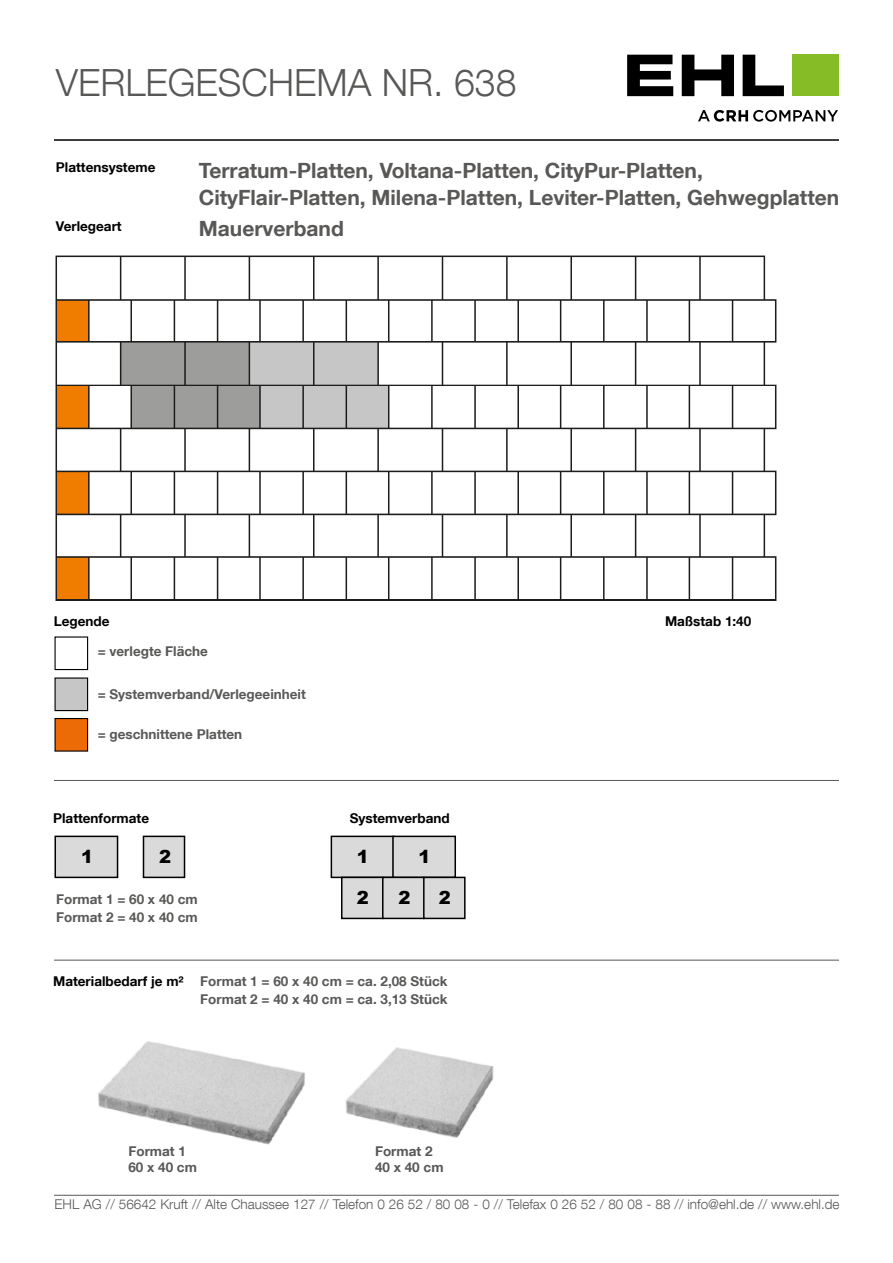
<style>
.page{position:relative;width:893px;height:1263px;background:#fff}
.page>*{position:absolute;margin:0;border:0;box-sizing:border-box;transform-origin:0 0}
.t1{font:300 37.5px "Helvetica Neue LT Com";color:#595857}
.t2{font:700 21px/27px "Helvetica Neue LT Com";color:#595857}
.t3{font:900 18px "Arial";color:#000}
.t4{font:700 13.5px/18px "Helvetica Neue LT Com";color:#595857}
.t5{font:300 13.5px "Helvetica Neue LT Com";color:#595857}
.t6{font:700 13.5px "Helvetica Neue LT Com";color:#000}
</style>
<div class="page">
<hr style="left:54px;top:139px;width:785px;height:2px;background:#000">
<svg style="left:627px;top:55px;width:46px;height:41px"></svg>
<svg style="left:682px;top:55px;width:52px;height:41px"></svg>
<svg style="left:743px;top:55px;width:41px;height:41px"></svg>
<div style="left:792px;top:55px;width:47px;height:41px;background:#86bc25"></div>
<svg style="left:698px;top:110px;width:140px;height:12px"></svg>
<hr style="left:54px;top:1195px;width:785px;height:1px;background:#595857">
<hr style="left:54px;top:960px;width:785px;height:1px;background:#595857">
<hr style="left:54px;top:780px;width:785px;height:1px;background:#595857">
<div style="left:55px;top:836px;width:63px;height:41px;background:#dadada"></div>
<div style="left:55px;top:836px;width:63px;height:42px;border:2px solid #000"></div>
<img style="left:55px;top:255px;width:722px;height:346px">
<div style="left:331px;top:836px;width:63px;height:41px;background:#dadada"></div>
<div style="left:331px;top:836px;width:63px;height:42px;border:2px solid #000"></div>
<div style="left:393px;top:836px;width:62px;height:41px;background:#dadada"></div>
<div style="left:392px;top:836px;width:64px;height:42px;border:2px solid #000"></div>
<img style="left:98px;top:1041px;width:207px;height:104px">
<div style="left:143px;top:836px;width:42px;height:41px;background:#dadada"></div>
<div style="left:143px;top:836px;width:42px;height:42px;border:2px solid #000"></div>
<div style="left:55px;top:636px;width:33px;height:34px;border:1px solid #000"></div>
<div style="left:55px;top:678px;width:33px;height:32px;background:#c6c6c6"></div>
<div style="left:55px;top:677px;width:33px;height:34px;border:1px solid #000"></div>
<div style="left:55px;top:718px;width:33px;height:33px;background:#ed6b06"></div>
<div style="left:55px;top:718px;width:33px;height:34px;border:1px solid #000"></div>
<div style="left:342px;top:877px;width:41px;height:41px;background:#dadada"></div>
<div style="left:341px;top:877px;width:42px;height:42px;border:2px solid #000"></div>
<div style="left:383px;top:877px;width:41px;height:41px;background:#dadada"></div>
<div style="left:382px;top:877px;width:43px;height:42px;border:2px solid #000"></div>
<div style="left:424px;top:877px;width:41px;height:41px;background:#dadada"></div>
<div style="left:423px;top:877px;width:43px;height:42px;border:2px solid #000"></div>
<img style="left:345px;top:1047px;width:149px;height:91px">
<h1 class="t1" style="left:56px;top:59px;width:462px">VERLEGESCHEMA NR. 638</h1>
<p class="t6" style="left:56px;top:159px;width:101px">Plattensysteme</p>
<p class="t6" style="left:56px;top:217px;width:67px">Verlegeart</p>
<h2 class="t2" style="left:199px;top:156px;width:642px">Terratum-Platten, Voltana-Platten, CityPur-Platten,<br>CityFlair-Platten, Milena-Platten, Leviter-Platten, Gehwegplatten</h2>
<h2 class="t2" style="left:199px;top:215px;width:147px">Mauerverband</h2>
<p class="t6" style="left:54px;top:613px;width:57px">Legende</p>
<p class="t6" style="left:665px;top:613px;width:88px">Maßstab 1:40</p>
<p class="t4" style="left:98px;top:642px;width:112px">= verlegte Fläche</p>
<p class="t4" style="left:98px;top:685px;width:210px">= Systemverband/Verlegeeinheit</p>
<p class="t4" style="left:98px;top:725px;width:146px">= geschnittene Platten</p>
<p class="t6" style="left:53px;top:809px;width:97px">Plattenformate</p>
<p class="t6" style="left:350px;top:809px;width:102px">Systemverband</p>
<h3 class="t3" style="left:81px;top:844px;width:14px">1</h3>
<h3 class="t3" style="left:159px;top:844px;width:14px">2</h3>
<h3 class="t3" style="left:357px;top:844px;width:14px">1</h3>
<h3 class="t3" style="left:419px;top:844px;width:14px">1</h3>
<p class="t4" style="left:56px;top:889px;width:143px">Format 1 = 60 x 40 cm<br>Format 2 = 40 x 40 cm</p>
<h3 class="t3" style="left:357px;top:884px;width:14px">2</h3>
<h3 class="t3" style="left:398px;top:884px;width:14px">2</h3>
<h3 class="t3" style="left:439px;top:884px;width:14px">2</h3>
<p class="t6" style="left:53px;top:972px;width:132px">Materialbedarf je m²</p>
<p class="t4" style="left:200px;top:971px;width:249px">Format 1 = 60 x 40 cm = ca. 2,08 Stück<br>Format 2 = 40 x 40 cm = ca. 3,13 Stück</p>
<p class="t4" style="left:128px;top:1142px;width:70px;line-height:16.5px">Format 1<br>60 x 40 cm</p>
<p class="t4" style="left:375px;top:1142px;width:70px;line-height:16.5px">Format 2<br>40 x 40 cm</p>
<p class="t5" style="left:55px;top:1196px;width:786px">EHL AG // 56642 Kruft // Alte Chaussee 127 // Telefon 0 26 52 / 80 08 - 0 // Telefax 0 26 52 / 80 08 - 88 // info@ehl.de // www.ehl.de</p>
</div>
